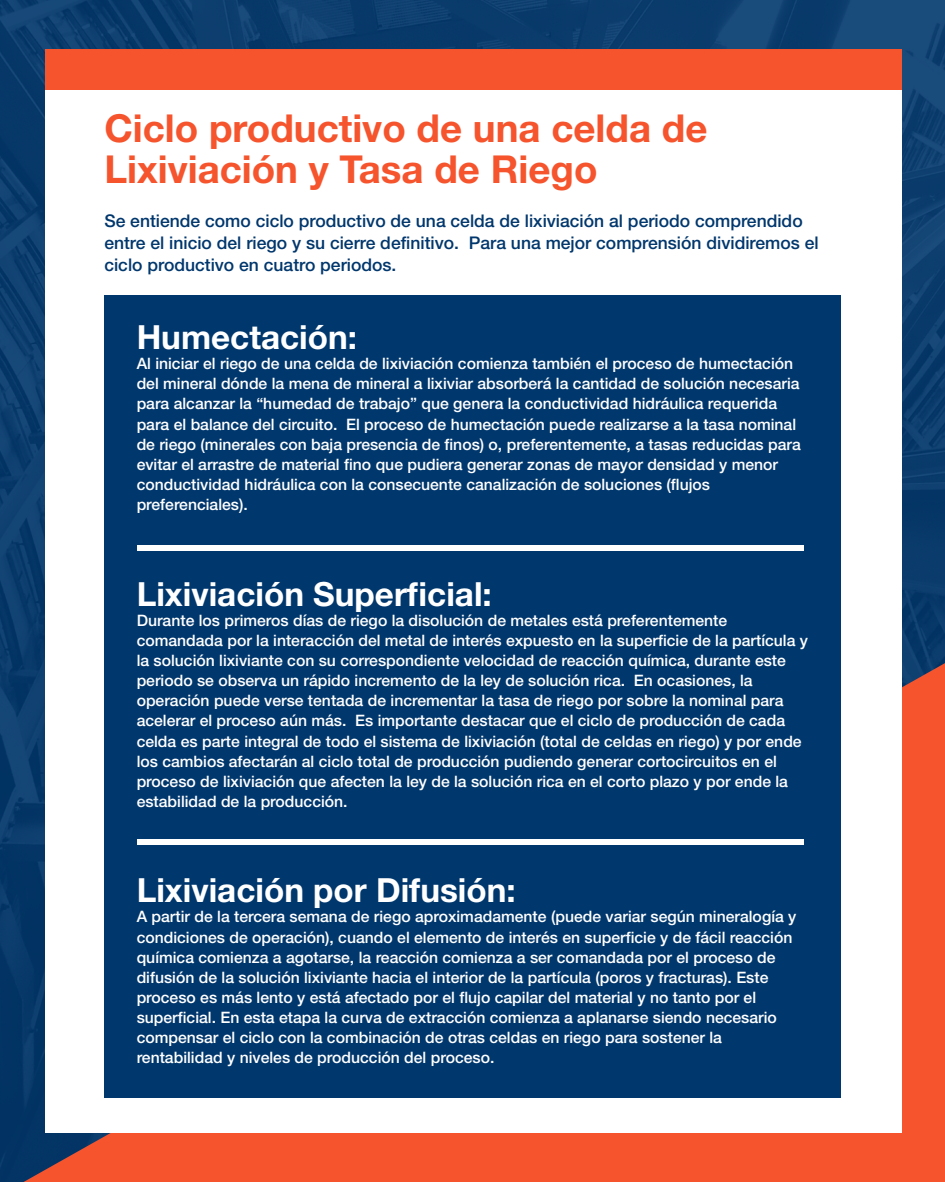
<style>
.page{position:relative;width:945px;height:1182px;background:#fff}
.page>*{position:absolute;margin:0;border:0;box-sizing:border-box;transform-origin:0 0}
.t1{font:700 38.5px/41.1px "Helvetica Neue";color:#f5542d}
.t2{font:700 33.25px "Helvetica Neue";color:#fff}
.t3{font:500 17.5px/21.9px "Helvetica Neue";color:#00376d}
.t4{font:500 15.75px/20.1px "Helvetica Neue";color:#fff}
</style>
<div class="page">
<div style="left:0;top:0;width:945px;height:1181px;background:linear-gradient(to right,#093a6b,#104172)"></div>
<svg style="left:24px;top:663px;width:921px;height:518px;background:#cc5139"></svg>
<div style="left:45px;top:49px;width:857px;height:1083px;background:#fff"></div>
<div style="left:45px;top:49px;width:857px;height:40px;background:#f5542d"></div>
<div style="left:104px;top:295px;width:737px;height:803px;background:#00376d"></div>
<div style="left:138px;top:545px;width:666px;height:6px;background:#fff"></div>
<div style="left:138px;top:839px;width:666px;height:5px;background:#fff"></div>
<h1 class="t1" style="left:104px;top:109px;width:605px">Ciclo productivo de una celda de<br>Lixiviación y Tasa de Riego</h1>
<p class="t3" style="left:104px;top:209px;width:716px">Se entiende como ciclo productivo de una celda de lixiviación al periodo comprendido entre el inicio del riego y su cierre definitivo. Para una mejor comprensión dividiremos el ciclo productivo en cuatro periodos.</p>
<h2 class="t2" style="left:137px;top:311px;width:222px">Humectación:</h2>
<p class="t4" style="left:137px;top:353px;width:666px">Al iniciar el riego de una celda de lixiviación comienza también el proceso de humectación del mineral dónde la mena de mineral a lixiviar absorberá la cantidad de solución necesaria para alcanzar la “humedad de trabajo” que genera la conductividad hidráulica requerida para el balance del circuito. El proceso de humectación puede realizarse a la tasa nominal de riego (minerales con baja presencia de finos) o, preferentemente, a tasas reducidas para evitar el arrastre de material fino que pudiera generar zonas de mayor densidad y menor conductividad hidráulica con la consecuente canalización de soluciones (flujos preferenciales).</p>
<h2 class="t2" style="left:137px;top:567px;width:357px">Lixiviación Superficial:</h2>
<p class="t4" style="left:137px;top:609px;width:673px">Durante los primeros días de riego la disolución de metales está preferentemente comandada por la interacción del metal de interés expuesto en la superficie de la partícula y la solución lixiviante con su correspondiente velocidad de reacción química, durante este periodo se observa un rápido incremento de la ley de solución rica. En ocasiones, la operación puede verse tentada de incrementar la tasa de riego por sobre la nominal para acelerar el proceso aún más. Es importante destacar que el ciclo de producción de cada celda es parte integral de todo el sistema de lixiviación (total de celdas en riego) y por ende los cambios afectarán al ciclo total de producción pudiendo generar cortocircuitos en el proceso de lixiviación que afecten la ley de la solución rica en el corto plazo y por ende la estabilidad de la producción.</p>
<h2 class="t2" style="left:137px;top:864px;width:381px">Lixiviación por Difusión:</h2>
<p class="t4" style="left:137px;top:906px;width:661px">A partir de la tercera semana de riego aproximadamente (puede variar según mineralogía y condiciones de operación), cuando el elemento de interés en superficie y de fácil reacción química comienza a agotarse, la reacción comienza a ser comandada por el proceso de difusión de la solución lixiviante hacia el interior de la partícula (poros y fracturas). Este proceso es más lento y está afectado por el flujo capilar del material y no tanto por el superficial. En esta etapa la curva de extracción comienza a aplanarse siendo necesario compensar el ciclo con la combinación de otras celdas en riego para sostener la rentabilidad y niveles de producción del proceso.</p>
</div>
